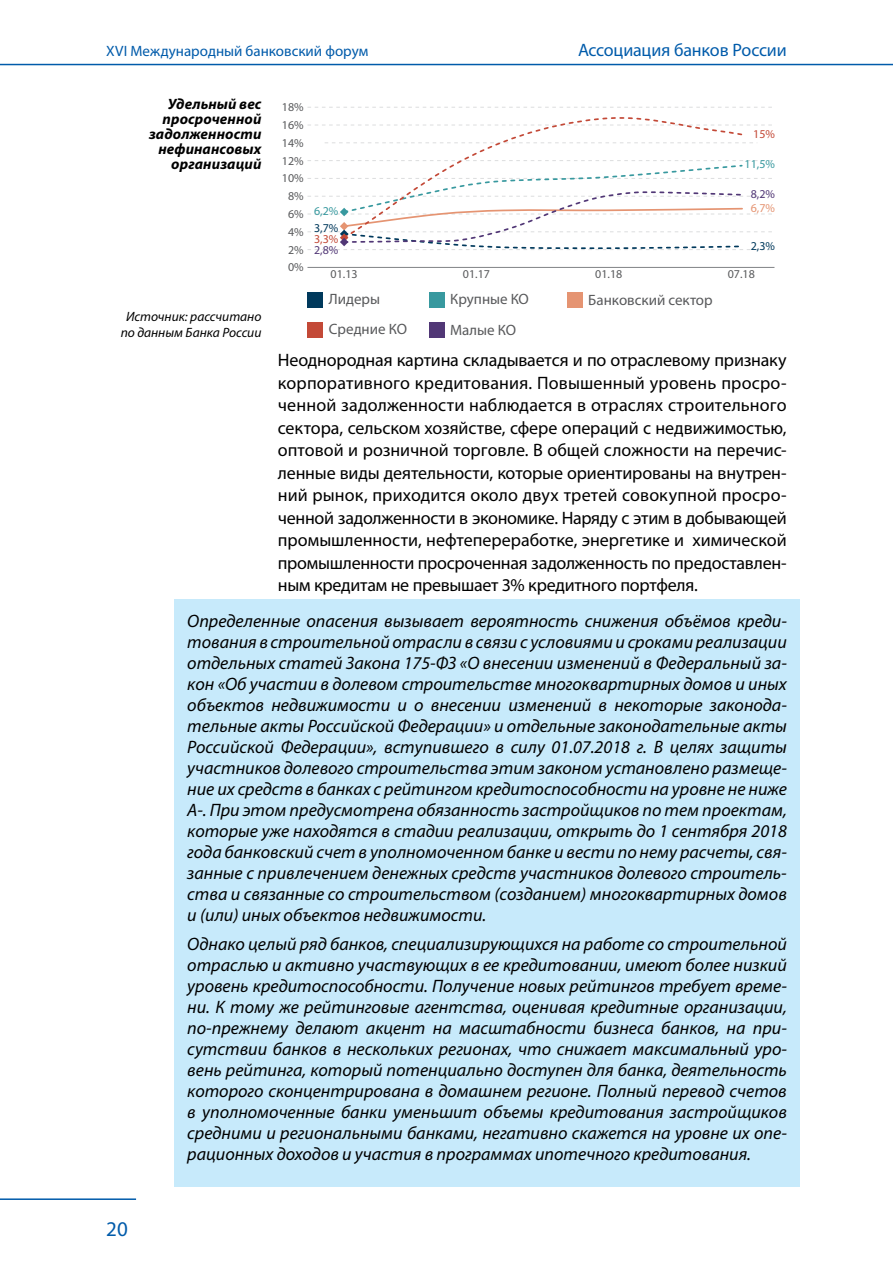
<style>
.page{position:relative;width:893px;height:1263px;background:#fff}
.page>*{position:absolute;margin:0;border:0;box-sizing:border-box;transform-origin:0 0}
.t1{font:21px "Myriad Pro";color:#005baa}
.t2{font:italic 18px/21px "Myriad Pro";color:#000;text-align:justify}
.t3{font:18px/22.5px "Myriad Pro";letter-spacing:-.015em;color:#000;text-align:justify}
.t4{font:18px "Myriad Pro";letter-spacing:-.01em;color:#005baa}
.t5{font:italic 700 15px/15px "Myriad Pro";letter-spacing:.005em;color:#000;text-align:right}
.t6{font:15px "Myriad Pro";color:#58595b}
.t7{font:15px "Myriad Pro";color:#005baa}
.t8{font:italic 13.5px/16.5px "Myriad Pro";color:#000;text-align:center}
.t9{font:12px/17.9px "Myriad Pro";color:#58595b;text-align:center}
.t10{font:12px "Myriad Pro";color:#38999f}
.t11{font:12px "Myriad Pro";color:#00395c}
.t12{font:12px "Myriad Pro";color:#513776}
.t13{font:12px "Myriad Pro";color:#c34937}
.t14{font:12px "Myriad Pro";color:#e59472}
</style>
<div class="page">
<hr style="left:0;top:1198px;width:136px;height:2px;background:#005baa">
<hr style="left:0;top:64px;width:893px;height:1px;background:#005baa">
<svg style="left:307px;top:107px;width:465px;height:1px"></svg>
<svg style="left:308px;top:125px;width:464px;height:1px"></svg>
<svg style="left:325px;top:142px;width:428px;height:1px"></svg>
<hr style="left:307px;top:267px;width:467px;height:1px;background:#808285">
<svg style="left:342px;top:117px;width:402px;height:43px"></svg>
<svg style="left:307px;top:160px;width:465px;height:90px"></svg>
<div style="left:307px;top:292px;width:16px;height:16px;background:#00395c"></div>
<div style="left:429px;top:292px;width:16px;height:16px;background:#38999f"></div>
<div style="left:307px;top:322px;width:16px;height:15px;background:#c34937"></div>
<div style="left:429px;top:322px;width:16px;height:15px;background:#513776"></div>
<div style="left:567px;top:292px;width:16px;height:16px;background:#e59472"></div>
<div style="left:175px;top:599px;width:625px;height:588px;background:#c7eafb"></div>
<p class="t7" style="left:106px;top:41px;width:264px">XVI Международный банковский форум</p>
<p class="t4" style="left:578px;top:38px;width:210px">Ассоциация банков России</p>
<p class="t5" style="left:149px;top:96px;width:114px">Удельный вес просроченной задолженности нефинансовых организаций</p>
<p class="t8" style="left:121px;top:308px;width:142px">Источник: рассчитано по данным Банка России</p>
<p class="t9" style="left:282px;top:99px;width:23px">18%</p>
<p class="t9" style="left:282px;top:117px;width:23px">16%<br>14%<br>12%<br>10%<br>8%<br>6%<br>4%<br>2%<br>0%</p>
<p class="t13" style="left:753px;top:130px;width:23px">15%</p>
<p class="t10" style="left:314px;top:207px;width:26px">6,2%</p>
<p class="t11" style="left:314px;top:223px;width:26px">3,7%</p>
<p class="t13" style="left:314px;top:235px;width:26px">3,3%</p>
<p class="t12" style="left:314px;top:245px;width:26px">2,8%</p>
<p class="t10" style="left:744px;top:160px;width:32px">11,5%</p>
<p class="t12" style="left:751px;top:190px;width:26px">8,2%</p>
<p class="t14" style="left:751px;top:204px;width:26px">6,7%</p>
<p class="t11" style="left:751px;top:242px;width:26px">2,3%</p>
<p class="t9" style="left:331px;top:266px;width:29px">01.13</p>
<p class="t9" style="left:463px;top:266px;width:29px">01.17</p>
<p class="t9" style="left:595px;top:266px;width:29px">01.18</p>
<p class="t9" style="left:728px;top:266px;width:29px">07.18</p>
<p class="t6" style="left:329px;top:293px;width:53px">Лидеры</p>
<p class="t6" style="left:450px;top:294px;width:80px">Крупные КО</p>
<p class="t6" style="left:329px;top:324px;width:80px">Средние КО</p>
<p class="t6" style="left:450px;top:324px;width:67px">Малые КО</p>
<p class="t6" style="left:588px;top:294px;width:126px">Банковский сектор</p>
<p class="t1" style="left:106px;top:1216px;width:23px">20</p>
<p class="t3" style="left:278px;top:349px;width:510px">Неоднородная картина складывается и по отраслевому признаку корпоративного кредитования. Повышенный уровень просро&shy;ченной задолженности наблюдается в отраслях строительного сектора, сельском хозяйстве, сфере операций с недвижимостью, оптовой и розничной торговле. В общей сложности на перечис&shy;ленные виды деятельности, которые ориентированы на внутрен&shy;ний рынок, приходится около двух третей совокупной просро&shy;ченной задолженности в экономике. Наряду с этим в добывающей промышленности, нефтепереработке, энергетике и химической промышленности просроченная задолженность по предоставлен&shy;ным кредитам не превышает 3% кредитного портфеля.</p>
<p class="t2" style="left:187px;top:610px;width:601px">Определенные опасения вызывает вероятность снижения объёмов креди&shy;тования в строительной отрасли в связи с условиями и сроками реализации отдельных статей Закона 175-ФЗ «О внесении изменений в Федеральный за&shy;кон «Об участии в долевом строительстве многоквартирных домов и иных объектов недвижимости и о внесении изменений в некоторые законода&shy;тельные акты Российской Федерации» и отдельные законодательные акты Российской Федерации», вступившего в силу 01.07.2018 г. В целях защиты участников долевого строительства этим законом установлено размеще&shy;ние их средств в банках с рейтингом кредитоспособности на уровне не ниже А-. При этом предусмотрена обязанность застройщиков по тем проектам, которые уже находятся в стадии реализации, открыть до 1 сентября 2018 года банковский счет в уполномоченном банке и вести по нему расчеты, свя&shy;занные с привлечением денежных средств участников долевого строитель&shy;ства и связанные со строительством (созданием) многоквартирных домов и (или) иных объектов недвижимости.</p>
<p class="t2" style="left:187px;top:933px;width:601px">Однако целый ряд банков, специализирующихся на работе со строительной отраслью и активно участвующих в ее кредитовании, имеют более низкий уровень кредитоспособности. Получение новых рейтингов требует време&shy;ни. К тому же рейтинговые агентства, оценивая кредитные организации, по-прежнему делают акцент на масштабности бизнеса банков, на при&shy;сутствии банков в нескольких регионах, что снижает максимальный уро&shy;вень рейтинга, который потенциально доступен для банка, деятельность которого сконцентрирована в домашнем регионе. Полный перевод счетов в уполномоченные банки уменьшит объемы кредитования застройщиков средними и региональными банками, негативно скажется на уровне их опе&shy;рационных доходов и участия в программах ипотечного кредитования.</p>
</div>
